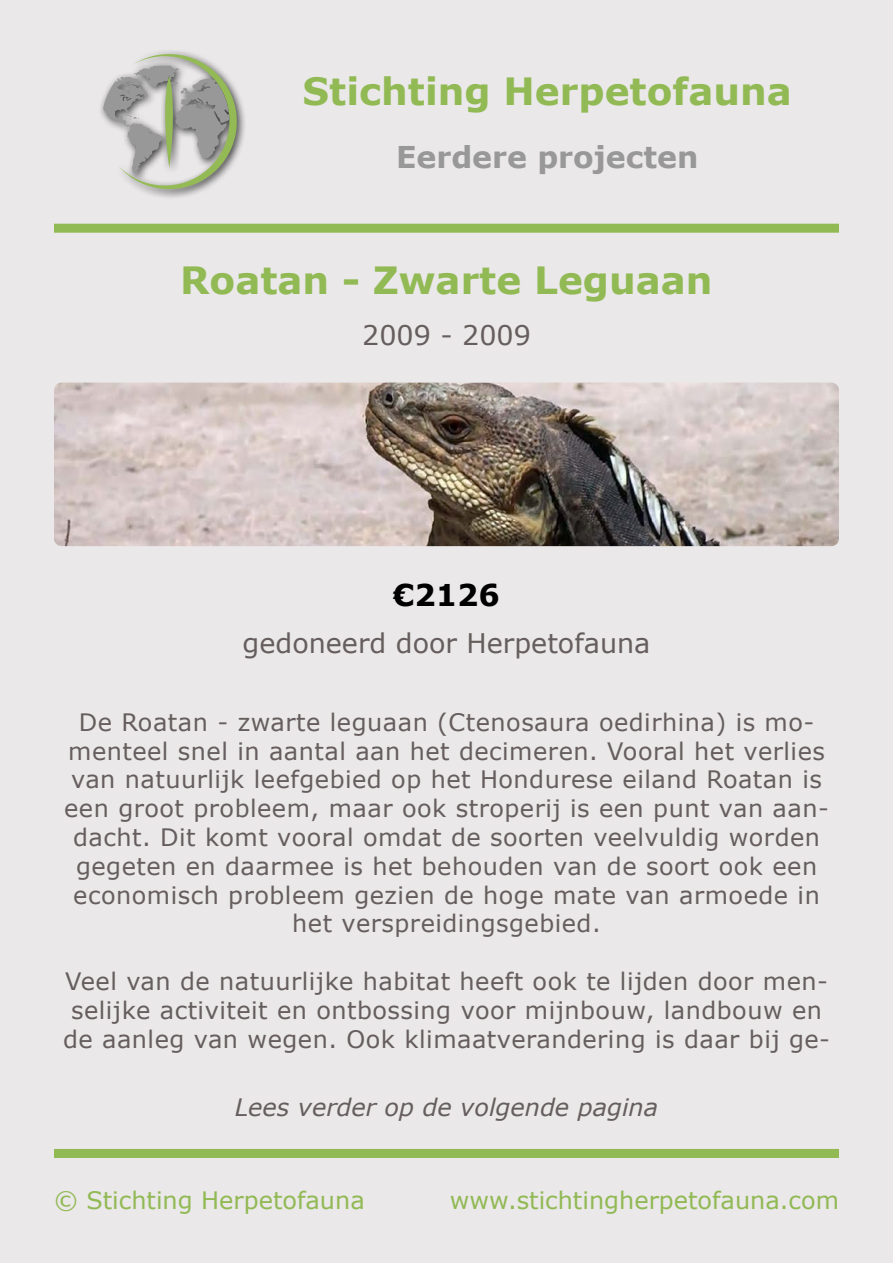
<style>
.page{position:relative;width:893px;height:1263px;background:#eae8e8}
.page>*{position:absolute;margin:0;border:0;box-sizing:border-box;transform-origin:0 0}
.t1{font:700 37.5px "Verdana";color:#91b954}
.t2{font:700 30px "Verdana";color:#989898}
.t3{font:700 30px "Verdana";color:#000}
.t4{font:27px "Verdana";color:#665e5e}
.t5{font:24px/28.8px "Verdana";letter-spacing:.02em;color:#665e5e;text-align:center}
.t6{font:24px "Verdana";color:#91b954}
.t7{font:italic 24px "Verdana";color:#665e5e}
</style>
<div class="page">
<div style="left:98px;top:48px;width:149px;height:152px;background:#000;opacity:.75"></div>
<svg style="left:103px;top:54px;width:135px;height:136px"></svg>
<div style="left:54px;top:224px;width:785px;height:9px;background:#91b954"></div>
<div style="left:54px;top:1149px;width:785px;height:9px;background:#91b954"></div>
<img style="left:54px;top:383px;width:785px;height:163px">
<h1 class="t1" style="left:303px;top:65px;width:491px">Stichting Herpetofauna</h1>
<p class="t2" style="left:396px;top:136px;width:304px">Eerdere projecten</p>
<h1 class="t1" style="left:180px;top:254px;width:534px">Roatan - Zwarte Leguaan</h1>
<p class="t4" style="left:362px;top:317px;width:170px">2009 - 2009</p>
<p class="t3" style="left:393px;top:574px;width:108px">€2126</p>
<p class="t4" style="left:243px;top:625px;width:409px">gedoneerd door Herpetofauna</p>
<p class="t5" style="left:64px;top:707px;width:766px">De Roatan - zwarte leguaan (Ctenosaura oedirhina) is mo&shy;menteel snel in aantal aan het decimeren. Vooral het verlies van natuurlijk leefgebied op het Hondurese eiland Roatan is een groot probleem, maar ook stroperij is een punt van aan&shy;dacht. Dit komt vooral omdat de soorten veelvuldig worden gegeten en daarmee is het behouden van de soort ook een economisch probleem gezien de hoge mate van armoede in het verspreidingsgebied.</p>
<p class="t5" style="left:63px;top:967px;width:769px">Veel van de natuurlijke habitat heeft ook te lijden door men&shy;selijke activiteit en ontbossing voor mijnbouw, landbouw en de aanleg van wegen. Ook klimaatverandering is daar bij ge-</p>
<p class="t7" style="left:235px;top:1091px;width:425px">Lees verder op de volgende pagina</p>
<p class="t6" style="left:54px;top:1184px;width:312px">© Stichting Herpetofauna</p>
<p class="t6" style="left:450px;top:1184px;width:391px">www.stichtingherpetofauna.com</p>
</div>
